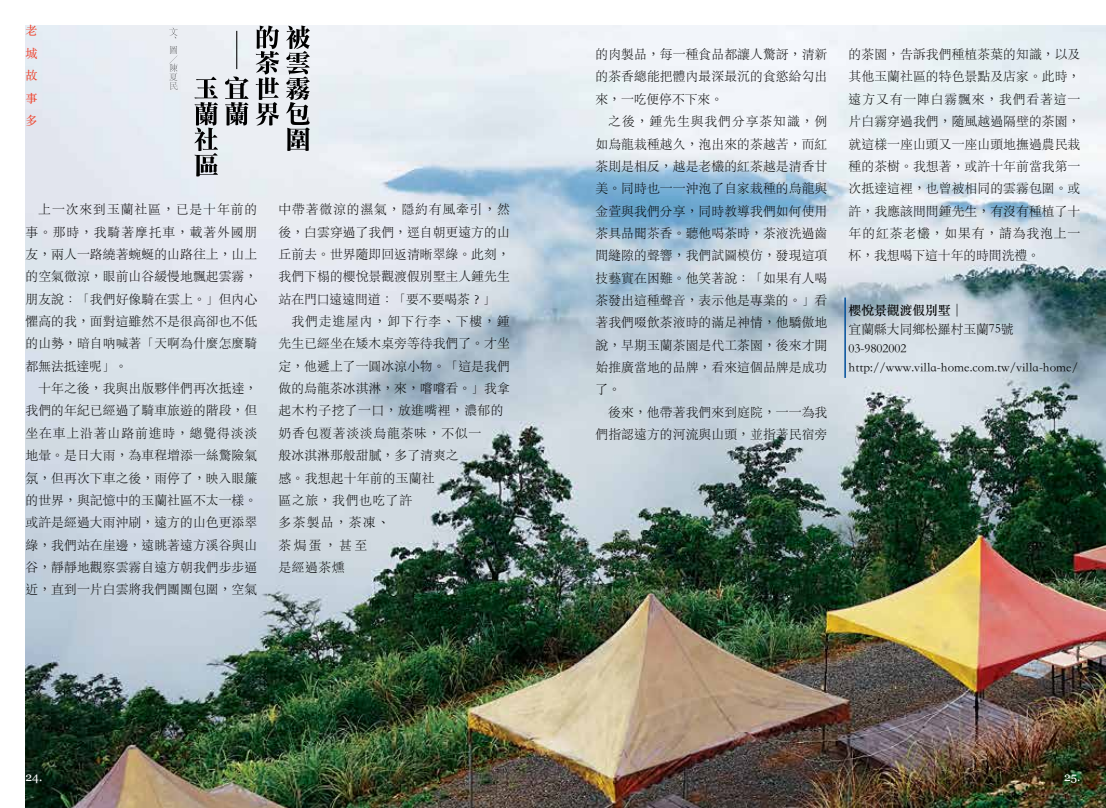
<style>
.page{position:relative;width:1106px;height:808px;background:#fff}
.page>*{position:absolute;margin:0;border:0;box-sizing:border-box;transform-origin:0 0}
.t1{font:12.75px/22.4px "ST Songti TC Light";letter-spacing:.01em;color:#000;text-align:justify}
.t2{font:12.75px "ST Songti TC Bold";color:#000}
.t3{font:12px "Georgia";color:#fff}
.t4{font:12px/22.5px "ST Songti TC Regular";color:#ef3b23;text-align:justify}
</style>
<div class="page">
<img style="left:26px;top:26px;width:1080px;height:782px">
<hr style="left:236px;top:31px;width:1px;height:38px;background:#000">
<svg style="left:286px;top:26px;width:24px;height:125px"></svg>
<svg style="left:256px;top:26px;width:23px;height:99px"></svg>
<svg style="left:225px;top:77px;width:23px;height:49px"></svg>
<svg style="left:194px;top:77px;width:24px;height:99px"></svg>
<svg style="left:169px;top:28px;width:8px;height:11px"></svg>
<svg style="left:169px;top:46px;width:9px;height:44px"></svg>
<hr style="left:844px;top:298px;width:2px;height:80px;background:#004e9a">
<p class="t4" style="left:26px;top:19px;width:13px">老城故事多</p>
<p class="t1" style="left:26px;top:197px;width:233px;text-indent:13px">上一次來到玉蘭社區，已是十年前的事。那時，我騎著摩托車，載著外國朋友，兩人一路繞著蜿蜒的山路往上，山上的空氣微涼，眼前山谷緩慢地飄起雲霧，朋友說：「我們好像騎在雲上。」但內心懼高的我，面對這雖然不是很高卻也不低的山勢，暗自吶喊著「天啊為什麼怎麼騎都無法抵達呢」。</p>
<p class="t1" style="left:26px;top:376px;width:233px;text-indent:13px">十年之後，我與出版夥伴們再次抵達，我們的年紀已經過了騎車旅遊的階段，但坐在車上沿著山路前進時，總覺得淡淡地暈。是日大雨，為車程增添一絲驚險氣氛，但再次下車之後，雨停了，映入眼簾的世界，與記憶中的玉蘭社區不太一樣。或許是經過大雨沖刷，遠方的山色更添翠綠，我們站在崖邊，遠眺著遠方溪谷與山谷，靜靜地觀察雲霧自遠方朝我們步步逼近，直到一片白雲將我們團團包圍，空氣</p>
<p class="t1" style="left:279px;top:197px;width:233px">中帶著微涼的濕氣，隱約有風牽引，然後，白雲穿過了我們，逕自朝更遠方的山丘前去。世界隨即回返清晰翠綠。此刻，我們下榻的櫻悅景觀渡假別墅主人鍾先生站在門口遠遠問道：「要不要喝茶？」</p>
<p class="t1" style="left:279px;top:309px;width:233px;text-align:left;text-indent:13px">我們走進屋內，卸下行李、下樓，鍾先生已經坐在矮木桌旁等待我們了。才坐定，他遞上了一圓冰涼小物。「這是我們做的烏龍茶冰淇淋，來，嚐嚐看。」我拿起木杓子挖了一口，放進嘴裡，濃郁的奶香包覆著淡淡烏龍茶味，不似一<br>般冰淇淋那般甜膩，多了清爽之<br>感。我想起十年前的玉蘭社<br>區之旅，我們也吃了許<br>多茶製品，茶凍、<br>茶焗蛋，甚至<br>是經過茶燻</p>
<p class="t1" style="left:595px;top:42px;width:233px">的肉製品，每一種食品都讓人驚訝，清新的茶香總能把體內最深最沉的食慾給勾出來，一吃便停不下來。</p>
<p class="t1" style="left:595px;top:109px;width:233px;text-indent:13px">之後，鍾先生與我們分享茶知識，例如烏龍栽種越久，泡出來的茶越苦，而紅茶則是相反，越是老欉的紅茶越是清香甘美。同時也一一沖泡了自家栽種的烏龍與金萱與我們分享，同時教導我們如何使用茶具品聞茶香。聽他喝茶時，茶液洗過齒間縫隙的聲響，我們試圖模仿，發現這項技藝實在困難。他笑著說：「如果有人喝茶發出這種聲音，表示他是專業的。」看著我們啜飲茶液時的滿足神情，他驕傲地說，早期玉蘭茶園是代工茶園，後來才開始推廣當地的品牌，看來這個品牌是成功了。</p>
<p class="t1" style="left:595px;top:400px;width:233px;text-align:right">後來，他帶著我們來到庭院，一一為我們指認遠方的河流與山頭，並指著民宿旁</p>
<p class="t1" style="left:848px;top:42px;width:233px">的茶園，告訴我們種植茶葉的知識，以及其他玉蘭社區的特色景點及店家。此時，遠方又有一陣白霧飄來，我們看著這一片白霧穿過我們，隨風越過隔壁的茶園，就這樣一座山頭又一座山頭地撫過農民栽種的茶樹。我想著，或許十年前當我第一次抵達這裡，也曾被相同的雲霧包圍。或許，我應該問問鍾先生，有沒有種植了十年的紅茶老欉，如果有，請為我泡上一杯，我想喝下這十年的時間洗禮。</p>
<p class="t2" style="left:848px;top:302px;width:116px">櫻悅景觀渡假別墅│</p>
<p class="t1" style="left:848px;top:319px;width:231px;line-height:19.5px;text-align:left">宜蘭縣大同鄉松羅村玉蘭75號<br>03-9802002 http://www.villa-home.com.tw/villa-home/</p>
<p class="t3" style="left:26px;top:768px;width:18px">24.</p>
<p class="t3" style="left:1064px;top:768px;width:18px">25.</p>
</div>
